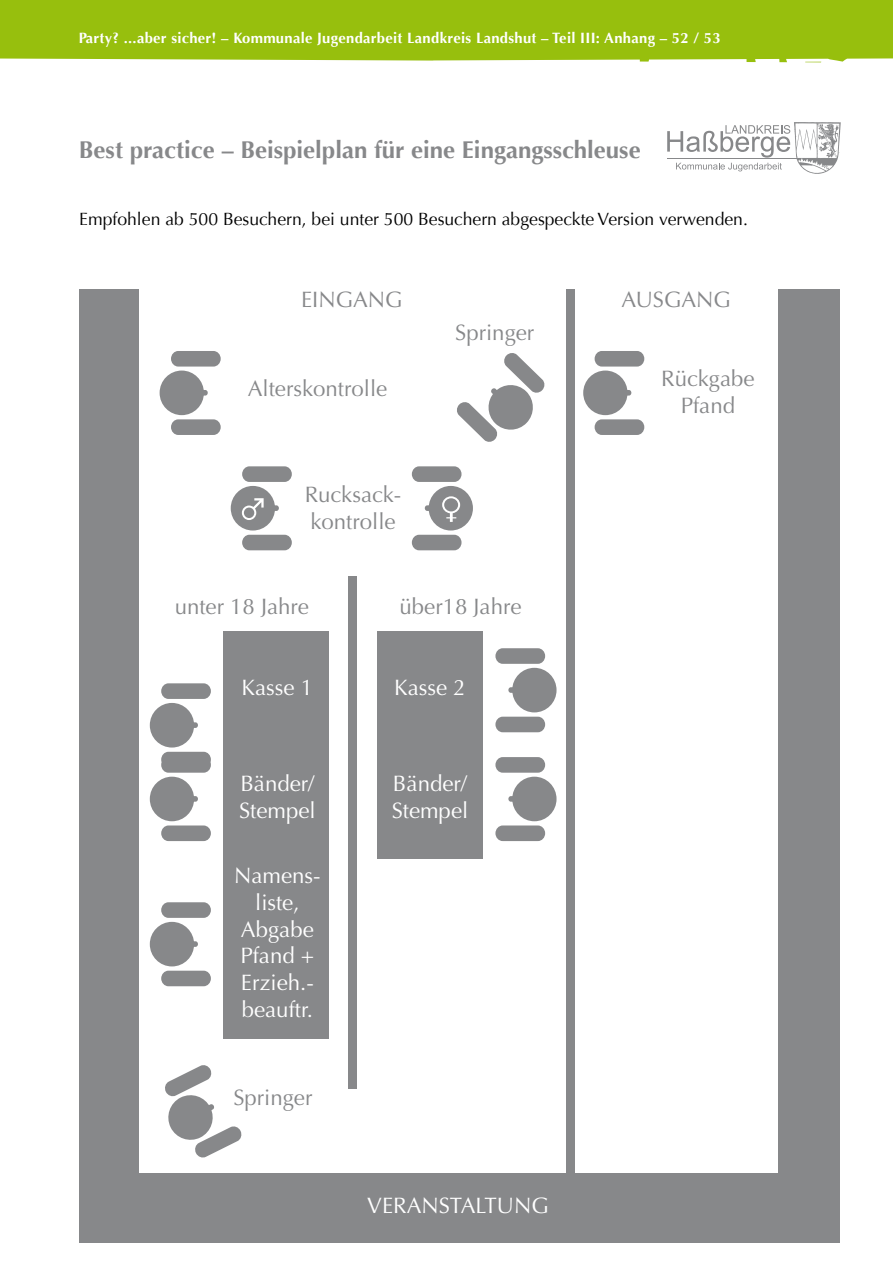
<style>
.page{position:relative;width:893px;height:1263px;background:#fff}
.page>*{position:absolute;margin:0;border:0;box-sizing:border-box;transform-origin:0 0}
.t1{font:700 24.15px "Optima";color:#87888a}
.t2{font:22.35px/26.8px "Optima";color:#87888a;text-align:center}
.t3{font:22.35px/26.8px "Optima";color:#fff}
.t4{font:17.7px "Optima";color:#000}
.t5{font:700 14.85px "Optima";letter-spacing:.02em;color:#fff}
</style>
<div class="page">
<div style="left:0;top:0;width:893px;height:63px;background:#97bf0d"></div>
<div style="left:79px;top:289px;width:760px;height:954px;background:#87888a"></div>
<div style="left:140px;top:248px;width:638px;height:925px;background:#fff"></div>
<div style="left:150px;top:777px;width:44px;height:44px;background:#87888a;border-radius:50%"></div>
<div style="left:161px;top:757px;width:50px;height:16px;background:#87888a;border-radius:8px"></div>
<div style="left:161px;top:825px;width:50px;height:16px;background:#87888a;border-radius:8px"></div>
<div style="left:181px;top:796px;width:17px;height:6px;background:#87888a;border-radius:3px"></div>
<div style="left:150px;top:922px;width:44px;height:44px;background:#87888a;border-radius:50%"></div>
<div style="left:161px;top:902px;width:50px;height:16px;background:#87888a;border-radius:8px"></div>
<div style="left:161px;top:971px;width:50px;height:15px;background:#87888a;border-radius:8px"></div>
<div style="left:181px;top:941px;width:17px;height:6px;background:#87888a;border-radius:3px"></div>
<div style="left:150px;top:703px;width:44px;height:44px;background:#87888a;border-radius:50%"></div>
<div style="left:161px;top:683px;width:50px;height:16px;background:#87888a;border-radius:8px"></div>
<div style="left:161px;top:752px;width:50px;height:15px;background:#87888a;border-radius:8px"></div>
<div style="left:181px;top:722px;width:17px;height:6px;background:#87888a;border-radius:3px"></div>
<div style="left:160px;top:371px;width:44px;height:44px;background:#87888a;border-radius:50%"></div>
<div style="left:171px;top:351px;width:50px;height:16px;background:#87888a;border-radius:8px"></div>
<div style="left:171px;top:419px;width:50px;height:16px;background:#87888a;border-radius:8px"></div>
<div style="left:191px;top:390px;width:17px;height:6px;background:#87888a;border-radius:3px"></div>
<div style="left:583px;top:371px;width:44px;height:44px;background:#87888a;border-radius:50%"></div>
<div style="left:595px;top:351px;width:49px;height:16px;background:#87888a;border-radius:8px"></div>
<div style="left:595px;top:419px;width:49px;height:16px;background:#87888a;border-radius:8px"></div>
<div style="left:615px;top:390px;width:16px;height:6px;background:#87888a;border-radius:3px"></div>
<svg style="left:457px;top:353px;width:88px;height:89px"></svg>
<div style="left:231px;top:486px;width:44px;height:44px;background:#87888a;border-radius:50%"></div>
<div style="left:242px;top:466px;width:50px;height:16px;background:#87888a;border-radius:8px"></div>
<div style="left:242px;top:535px;width:50px;height:15px;background:#87888a;border-radius:8px"></div>
<div style="left:262px;top:505px;width:17px;height:6px;background:#87888a;border-radius:3px"></div>
<div style="left:429px;top:486px;width:44px;height:44px;background:#87888a;border-radius:50%"></div>
<div style="left:412px;top:466px;width:49px;height:16px;background:#87888a;border-radius:8px"></div>
<div style="left:412px;top:535px;width:49px;height:15px;background:#87888a;border-radius:8px"></div>
<div style="left:425px;top:505px;width:16px;height:6px;background:#87888a;border-radius:3px"></div>
<svg style="left:165px;top:1065px;width:77px;height:93px"></svg>
<div style="left:566px;top:289px;width:9px;height:894px;background:#87888a"></div>
<div style="left:348px;top:576px;width:9px;height:513px;background:#87888a"></div>
<div style="left:224px;top:631px;width:105px;height:408px;background:#87888a"></div>
<div style="left:512px;top:777px;width:44px;height:44px;background:#87888a;border-radius:50%"></div>
<div style="left:495px;top:757px;width:50px;height:16px;background:#87888a;border-radius:8px"></div>
<div style="left:495px;top:825px;width:50px;height:16px;background:#87888a;border-radius:8px"></div>
<div style="left:508px;top:796px;width:17px;height:6px;background:#87888a;border-radius:3px"></div>
<div style="left:512px;top:668px;width:44px;height:44px;background:#87888a;border-radius:50%"></div>
<div style="left:495px;top:648px;width:50px;height:16px;background:#87888a;border-radius:8px"></div>
<div style="left:495px;top:717px;width:50px;height:15px;background:#87888a;border-radius:8px"></div>
<div style="left:508px;top:687px;width:17px;height:6px;background:#87888a;border-radius:3px"></div>
<div style="left:377px;top:631px;width:106px;height:228px;background:#87888a"></div>
<svg style="left:442px;top:496px;width:18px;height:26px"></svg>
<svg style="left:242px;top:498px;width:22px;height:22px"></svg>
<svg style="left:667px;top:122px;width:174px;height:52px"></svg>
<p class="t5" style="left:79px;top:29px;width:643px">Party? ...aber sicher! – Kommunale Jugendarbeit Landkreis Landshut – Teil III: Anhang – 52 / 53</p>
<p class="t1" style="left:79px;top:136px;width:563px">Best practice – Beispielplan für eine Eingangsschleuse</p>
<p class="t4" style="left:79px;top:209px;width:670px">Empfohlen ab 500 Besuchern, bei unter 500 Besuchern abgespeckte Version verwenden.</p>
<p class="t2" style="left:301px;top:286px;width:103px">EINGANG</p>
<p class="t2" style="left:455px;top:319px;width:80px">Springer</p>
<p class="t2" style="left:621px;top:286px;width:111px">AUSGANG</p>
<p class="t2" style="left:248px;top:375px;width:141px">Alterskontrolle</p>
<p class="t2" style="left:661px;top:365px;width:95px">Rückgabe<br>Pfand</p>
<p class="t2" style="left:305px;top:482px;width:98px;text-align:left">Rucksack&shy;kontrolle</p>
<p class="t2" style="left:175px;top:594px;width:136px">unter 18 Jahre</p>
<p class="t3" style="left:242px;top:675px;width:73px">Kasse 1</p>
<p class="t3" style="left:239px;top:770px;width:78px">Bänder/<br>Stempel</p>
<p class="t3" style="left:234px;top:862px;width:88px;text-align:center">Namens&shy;liste,<br>Abgabe<br>Pfand +<br>Erzieh.- beauftr.</p>
<p class="t2" style="left:233px;top:1085px;width:80px">Springer</p>
<p class="t2" style="left:400px;top:594px;width:123px">über18 Jahre</p>
<p class="t3" style="left:394px;top:675px;width:73px">Kasse 2</p>
<p class="t3" style="left:392px;top:770px;width:78px">Bänder/<br>Stempel</p>
<p class="t3" style="left:367px;top:1193px;width:183px">VERANSTALTUNG</p>
</div>
